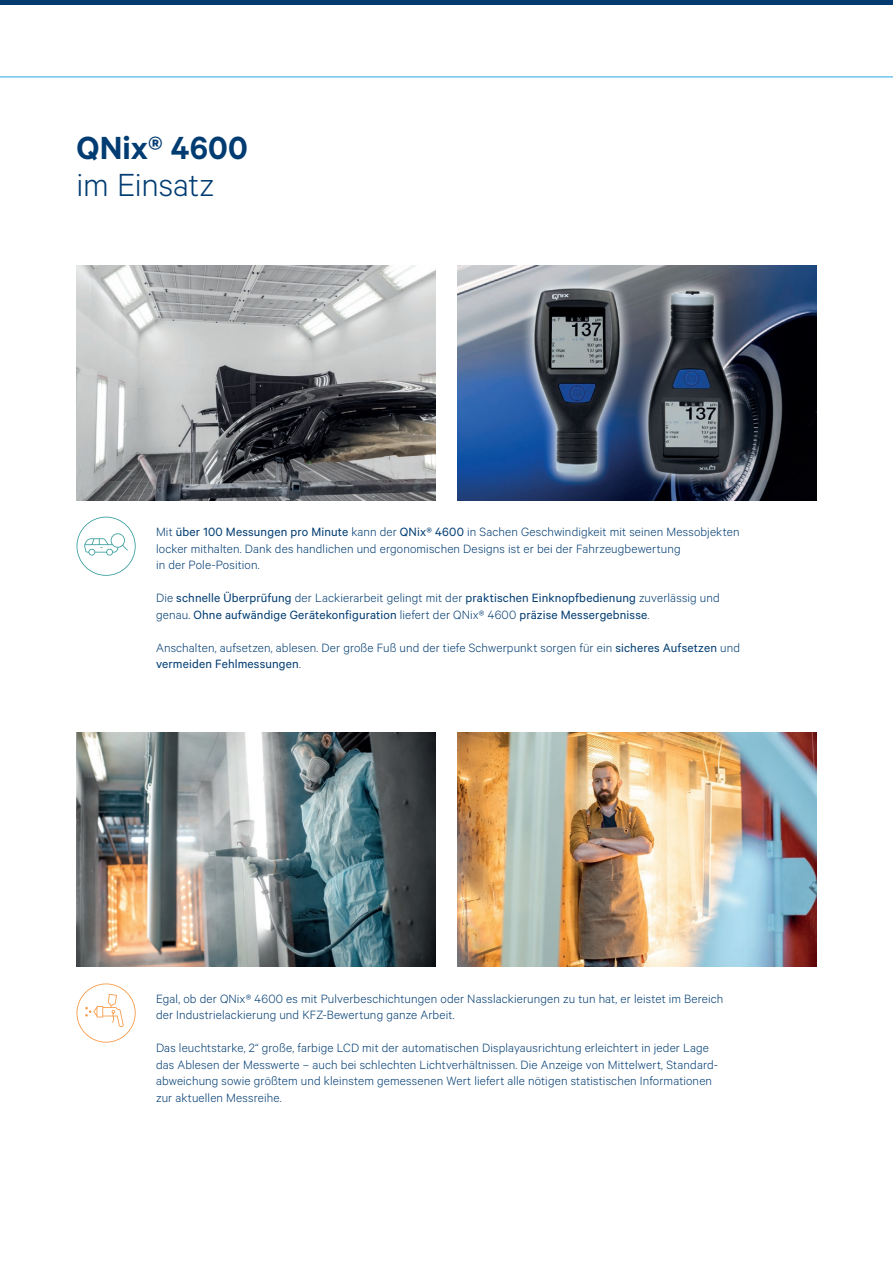
<style>
.page{position:relative;width:893px;height:1263px;background:#fff}
.page>*{position:absolute;margin:0;border:0;box-sizing:border-box;transform-origin:0 0}
.t1{font:600 36px "Calibre";letter-spacing:.005em;color:#003c72}
.t2{font:300 36px "Calibre";letter-spacing:-.01em;color:#003c72}
.t3{font:300 13.5px/16.5px "Calibre";letter-spacing:.01em;color:#003c72}
.t4{font:13.5px/16.5px "Calibre";letter-spacing:.01em;color:#003c72}
.s1{font-weight:400}
.s2{font-weight:300}
</style>
<div class="page">
<hr style="left:0;top:0;width:893px;height:4px;background:#003c72">
<img style="left:77px;top:732px;width:359px;height:235px">
<img style="left:457px;top:732px;width:359px;height:235px">
<img style="left:77px;top:266px;width:359px;height:234px">
<img style="left:457px;top:266px;width:359px;height:234px">
<svg style="left:77px;top:983px;width:59px;height:59px"></svg>
<svg style="left:77px;top:517px;width:59px;height:59px"></svg>
<hr style="left:0;top:77px;width:893px;height:1px;background:#24aae1">
<h1 class="t1" style="left:77px;top:127px;width:173px">QNix® 4600</h1>
<h1 class="t2" style="left:77px;top:164px;width:139px">im Einsatz</h1>
<p class="t3" style="left:156px;top:523px;width:585px">Mit <span class="s1">über 100 Messungen pro Minute</span> kann der <span class="s1">QNix® 4600</span> in Sachen Geschwindigkeit mit seinen Messobjekten locker mithalten. Dank des handlichen und ergonomischen Designs ist er bei der Fahrzeugbewertung<br>in der Pole-Position.</p>
<p class="t4" style="left:156px;top:589px;width:565px"><span class="s2">Die</span> schnelle Überprüfung <span class="s2">der Lackierarbeit gelingt mit der</span> praktischen Einknopfbedienung <span class="s2">zuverlässig und genau.</span> Ohne aufwändige Gerätekonfiguration <span class="s2">liefert der QNix® 4600</span> präzise Messergebnisse<span class="s2">.</span></p>
<p class="t3" style="left:156px;top:638px;width:585px">Anschalten, aufsetzen, ablesen. Der große Fuß und der tiefe Schwerpunkt sorgen für ein <span class="s1">sicheres Aufsetzen</span> und <span class="s1">vermeiden Fehlmessungen</span>.</p>
<p class="t3" style="left:156px;top:990px;width:569px">Egal, ob der QNix® 4600 es mit Pulverbeschichtungen oder Nasslackierungen zu tun hat, er leistet im Bereich der Industrielackierung und KFZ-Bewertung ganze Arbeit.</p>
<p class="t3" style="left:156px;top:1039px;width:562px">Das leuchtstarke, 2“ große, farbige LCD mit der automatischen Displayausrichtung erleichtert in jeder Lage das Ablesen der Messwerte – auch bei schlechten Lichtverhältnissen. Die Anzeige von Mittelwert, Standard&shy;abweichung sowie größtem und kleinstem gemessenen Wert liefert alle nötigen statistischen Informationen zur aktuellen Messreihe.</p>
</div>
